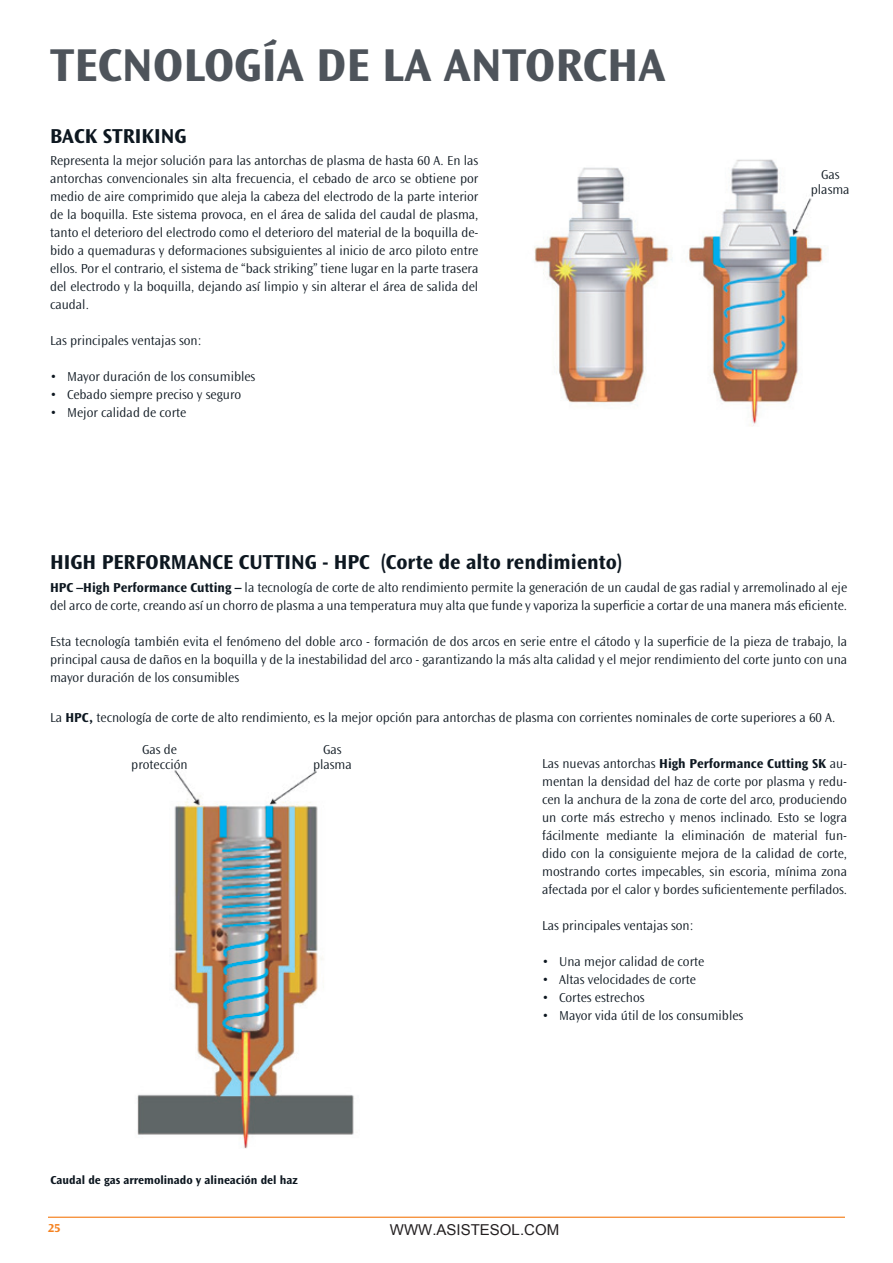
<style>
.page{position:relative;width:893px;height:1263px;background:#fff}
.page>*{position:absolute;margin:0;border:0;box-sizing:border-box;transform-origin:0 0}
.t1{font:700 48px "Ocean Sans Std";color:#4e545b}
.t2{font:700 21px "Ocean Sans Std";color:#0d1720}
.t3{font:15px "Arial";color:#231f20}
.t4{font:300 13.5px/18px "Ocean Sans Std";color:#0d1720;text-align:justify}
.t5{font:700 12px "Ocean Sans Std";color:#0d1720}
.t6{font:700 12px "Ocean Sans Std";color:#f58220}
.s1{font-weight:700}
</style>
<div class="page">
<img style="left:137px;top:769px;width:217px;height:380px">
<img style="left:534px;top:159px;width:289px;height:267px">
<hr style="left:48px;top:1216px;width:797px;height:2px;background:#f58220">
<h1 class="t1" style="left:50px;top:38px;width:617px">TECNOLOGÍA DE LA ANTORCHA</h1>
<h2 class="t2" style="left:50px;top:124px;width:138px">BACK STRIKING</h2>
<p class="t4" style="left:50px;top:152px;width:430px">Representa la mejor solución para las antorchas de plasma de hasta 60 A. En las antorchas convencionales sin alta frecuencia, el cebado de arco se obtiene por medio de aire comprimido que aleja la cabeza del electrodo de la parte interior de la boquilla. Este sistema provoca, en el área de salida del caudal de plasma, tanto el deterioro del electrodo como el deterioro del material de la boquilla de&shy;bido a quemaduras y deformaciones subsiguientes al inicio de arco piloto entre ellos. Por el contrario, el sistema de “back striking” tiene lugar en la parte trasera del electrodo y la boquilla, dejando así limpio y sin alterar el área de salida del caudal.</p>
<p class="t4" style="left:50px;top:332px;width:153px">Las principales ventajas son:</p>
<p class="t4" style="left:50px;top:368px;width:207px">• Mayor duración de los consumibles</p>
<p class="t4" style="left:50px;top:386px;width:193px">• Cebado siempre preciso y seguro</p>
<p class="t4" style="left:50px;top:404px;width:138px">• Mejor calidad de corte</p>
<p class="t4" style="left:811px;top:167px;width:40px;line-height:15px;text-align:center">Gas plasma</p>
<h2 class="t2" style="left:50px;top:551px;width:573px">HIGH PERFORMANCE CUTTING - HPC (Corte de alto rendimiento)</h2>
<p class="t4" style="left:50px;top:579px;width:799px"><span class="s1">HPC –High Performance Cutting –</span> la tecnología de corte de alto rendimiento permite la generación de un caudal de gas radial y arremolinado al eje del arco de corte, creando así un chorro de plasma a una temperatura muy alta que funde y vaporiza la superficie a cortar de una manera más eficiente.</p>
<p class="t4" style="left:50px;top:633px;width:799px">Esta tecnología también evita el fenómeno del doble arco - formación de dos arcos en serie entre el cátodo y la superficie de la pieza de trabajo, la principal causa de daños en la boquilla y de la inestabilidad del arco - garantizando la más alta calidad y el mejor rendimiento del corte junto con una mayor duración de los consumibles</p>
<p class="t4" style="left:50px;top:709px;width:787px">La <span class="s1">HPC,</span> tecnología de corte de alto rendimiento, es la mejor opción para antorchas de plasma con corrientes nominales de corte superiores a 60 A.</p>
<p class="t4" style="left:542px;top:754px;width:306px">Las nuevas antorchas <span class="s1">High Performance Cutting SK</span> au&shy;mentan la densidad del haz de corte por plasma y redu&shy;cen la anchura de la zona de corte del arco, produciendo un corte más estrecho y menos inclinado. Esto se logra fácilmente mediante la eliminación de material fun&shy;dido con la consiguiente mejora de la calidad de corte, mostrando cortes impecables, sin escoria, mínima zona afectada por el calor y bordes suficientemente perfilados.</p>
<p class="t4" style="left:542px;top:916px;width:153px">Las principales ventajas son:</p>
<p class="t4" style="left:542px;top:952px;width:164px">• Una mejor calidad de corte</p>
<p class="t4" style="left:542px;top:970px;width:155px">• Altas velocidades de corte</p>
<p class="t4" style="left:542px;top:988px;width:104px">• Cortes estrechos</p>
<p class="t4" style="left:542px;top:1006px;width:203px">• Mayor vida útil de los consumibles</p>
<p class="t4" style="left:131px;top:742px;width:58px;line-height:15px;text-align:center">Gas de protección</p>
<p class="t4" style="left:313px;top:742px;width:40px;line-height:15px;text-align:center">Gas plasma</p>
<p class="t5" style="left:51px;top:1173px;width:249px">Caudal de gas arremolinado y alineación del haz</p>
<p class="t6" style="left:48px;top:1222px;width:14px">25</p>
<p class="t3" style="left:390px;top:1219px;width:171px">WWW.ASISTESOL.COM</p>
</div>
